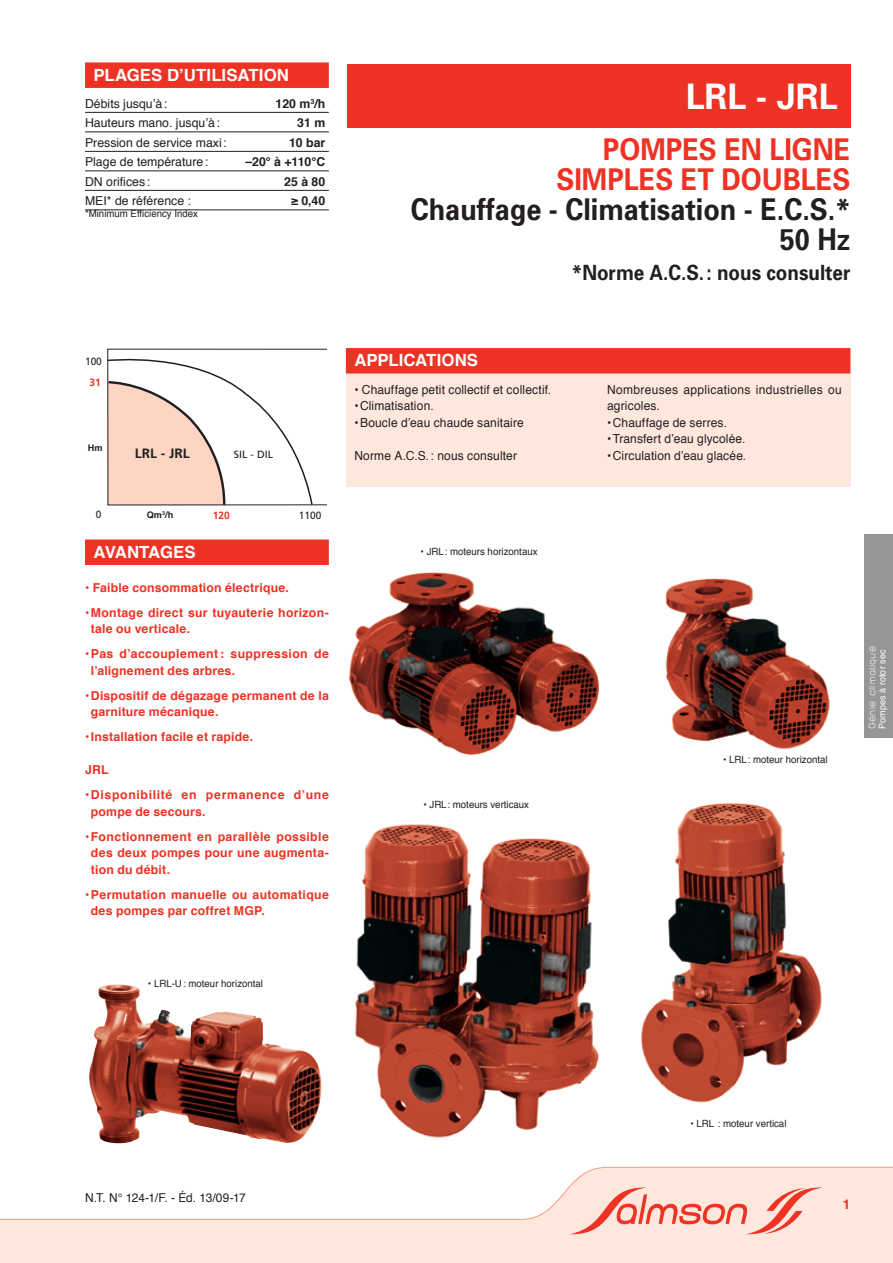
<style>
.page{position:relative;width:893px;height:1263px;background:#fff}
.page>*{position:absolute;margin:0;border:0;box-sizing:border-box;transform-origin:0 0}
.t1{font:700 35.25px "Univers";color:#fff}
.t2{font:700 30px/30px "Univers";color:#231f20;text-align:right;scale:.9 1}
.t3{font:700 30px/30px "Univers";color:#ee3224;text-align:right;scale:.9 1}
.t4{font:700 21px "Univers";color:#231f20;scale:.9 1}
.t5{font:700 16.8px "Helvetica";color:#fff}
.t6{font:700 13.5px "Frutiger";color:#231f20}
.t7{font:700 13.5px "Helvetica";color:#ee3224}
.t8{font:12.45px/16.5px "Helvetica";letter-spacing:.01em;color:#231f20}
.t9{font:700 12.3px/16.5px "Helvetica";letter-spacing:.02em;color:#ee3224}
.t10{font:12.3px "Helvetica";color:#231f20}
.t11{font:700 12.3px/16.5px "Helvetica";letter-spacing:.05em;color:#ee3224}
.t12{font:700 12.3px "Helvetica";color:#231f20}
.t13{font:12.3px "Helvetica";letter-spacing:-.025em;color:#231f20}
.t14{font:10.5px "Frutiger";color:#231f20}
.t15{font:700 10.5px "Frutiger";color:#ee3224}
.t16{font:9.9px "Helvetica";color:#231f20}
.t17{font:100 9.15px "Baby Mine";letter-spacing:.025em;color:#fff}
.t18{font:9.15px "Helvetica";letter-spacing:.02em;color:#fff}
.t19{font:700 9px "Helvetica";color:#231f20}
</style>
<div class="page">
<div style="left:347px;top:64px;width:503px;height:64px;background:#ee3224"></div>
<img style="left:349px;top:572px;width:251px;height:184px">
<img style="left:355px;top:824px;width:245px;height:314px">
<img style="left:641px;top:802px;width:181px;height:301px">
<img style="left:665px;top:578px;width:165px;height:171px">
<svg style="left:107px;top:349px;width:219px;height:157px"></svg>
<img style="left:89px;top:984px;width:233px;height:160px">
<div style="left:85px;top:62px;width:244px;height:26px;background:#ee3224"></div>
<hr style="left:85px;top:112px;width:244px;height:1px;background:#231f20">
<hr style="left:85px;top:132px;width:244px;height:1px;background:#231f20">
<hr style="left:85px;top:151px;width:244px;height:1px;background:#231f20">
<hr style="left:85px;top:171px;width:244px;height:1px;background:#231f20">
<hr style="left:85px;top:190px;width:244px;height:1px;background:#231f20">
<hr style="left:85px;top:210px;width:244px;height:1px;background:#231f20">
<div style="left:346px;top:348px;width:504px;height:26px;background:#ee3224"></div>
<div style="left:346px;top:374px;width:504px;height:113px;background:#fee8dd"></div>
<div style="left:85px;top:539px;width:244px;height:26px;background:#ee3224"></div>
<svg style="left:0;top:1166px;width:893px;height:97px"></svg>
<div style="left:864px;top:534px;width:29px;height:203px;background:#949698"></div>
<h3 class="t5" style="left:94px;top:61px;width:197px">PLAGES D’UTILISATION</h3>
<p class="t10" style="left:85px;top:94px;width:84px">Débits jusqu’à:</p>
<p class="t12" style="left:275px;top:94px;width:51px">120 m<sup>3</sup>/h</p>
<p class="t10" style="left:85px;top:114px;width:136px">Hauteurs mano. jusqu’à:</p>
<p class="t12" style="left:297px;top:113px;width:30px">31 m</p>
<p class="t10" style="left:85px;top:133px;width:143px">Pression de service maxi:</p>
<p class="t12" style="left:289px;top:133px;width:38px">10 bar</p>
<p class="t10" style="left:85px;top:153px;width:125px">Plage de température:</p>
<p class="t12" style="left:245px;top:152px;width:81px">–20° à +110°C</p>
<p class="t10" style="left:85px;top:172px;width:67px">DN orifices :</p>
<p class="t12" style="left:284px;top:172px;width:43px">25 à 80</p>
<p class="t10" style="left:85px;top:192px;width:107px">MEI* de référence :</p>
<p class="t12" style="left:291px;top:191px;width:36px">≥ 0,40</p>
<p class="t16" style="left:85px;top:206px;width:115px">*Minimum Efficiency Index</p>
<h1 class="t1" style="left:686px;top:76px;width:154px">LRL - JRL</h1>
<h2 class="t3" style="left:556px;top:134px;width:328px">POMPES EN LIGNE<br>SIMPLES ET DOUBLES</h2>
<h2 class="t2" style="left:411px;top:194px;width:490px">Chauffage - Climatisation - E.C.S.*<br>50 Hz</h2>
<h3 class="t4" style="left:572px;top:260px;width:311px">*Norme A.C.S.: nous consulter</h3>
<p class="t14" style="left:85px;top:355px;width:18px">100</p>
<p class="t15" style="left:90px;top:376px;width:13px">31</p>
<p class="t19" style="left:88px;top:441px;width:16px">Hm</p>
<p class="t6" style="left:135px;top:445px;width:56px">LRL - JRL</p>
<p class="t14" style="left:234px;top:448px;width:41px">SIL - DIL</p>
<p class="t14" style="left:96px;top:508px;width:7px">0</p>
<p class="t15" style="left:213px;top:509px;width:18px">120</p>
<p class="t19" style="left:147px;top:508px;width:28px">Qm<sup>3</sup>/h</p>
<p class="t14" style="left:299px;top:509px;width:24px">1100</p>
<h3 class="t5" style="left:94px;top:538px;width:103px">AVANTAGES</h3>
<p class="t9" style="left:85px;top:579px;width:205px">• Faible consommation électrique.</p>
<p class="t9" style="left:91px;top:604px;width:239px;text-indent:-6px">• Montage direct sur tuyauterie horizon&shy;tale ou verticale.</p>
<p class="t9" style="left:91px;top:646px;width:239px;text-indent:-6px">• Pas d’accouplement: suppression de l’alignement des arbres.</p>
<p class="t9" style="left:91px;top:687px;width:239px;text-indent:-6px">• Dispositif de dégazage permanent de la garniture mécanique.</p>
<p class="t9" style="left:85px;top:729px;width:170px">• Installation facile et rapide.</p>
<p class="t9" style="left:85px;top:762px;width:25px">JRL</p>
<p class="t11" style="left:91px;top:787px;width:239px;text-indent:-6px">• Disponibilité en permanence d’une pompe de secours.</p>
<p class="t9" style="left:91px;top:828px;width:239px;text-align:justify;text-indent:-6px">• Fonctionnement en parallèle possible des deux pompes pour une augmenta&shy;tion du débit.</p>
<p class="t9" style="left:91px;top:886px;width:239px;text-indent:-6px">• Permutation manuelle ou automatique des pompes par coffret MGP.</p>
<p class="t16" style="left:148px;top:976px;width:117px">• LRL-U: moteur horizontal</p>
<h3 class="t5" style="left:354px;top:347px;width:125px">APPLICATIONS</h3>
<p class="t8" style="left:354px;top:382px;width:198px">• Chauffage petit collectif et collectif.</p>
<p class="t8" style="left:354px;top:398px;width:81px">• Climatisation.</p>
<p class="t8" style="left:354px;top:415px;width:171px">• Boucle d’eau chaude sanitaire</p>
<p class="t8" style="left:354px;top:448px;width:164px">Norme A.C.S.: nous consulter</p>
<p class="t16" style="left:421px;top:544px;width:118px">• JRL: moteurs horizontaux</p>
<p class="t16" style="left:423px;top:796px;width:107px">• JRL: moteurs verticaux</p>
<p class="t8" style="left:607px;top:382px;width:236px">Nombreuses applications industrielles ou agricoles.</p>
<p class="t8" style="left:607px;top:415px;width:121px">• Chauffage de serres.</p>
<p class="t8" style="left:607px;top:431px;width:140px">• Transfert d’eau glycolée.</p>
<p class="t8" style="left:607px;top:448px;width:141px">• Circulation d’eau glacée.</p>
<p class="t16" style="left:723px;top:752px;width:106px">• LRL: moteur horizontal</p>
<p class="t17" style="left:867px;top:729px;width:84px;rotate:-90deg">Génie climatique</p>
<p class="t18" style="left:875px;top:729px;width:81px;rotate:-90deg">Pompes à rotor sec</p>
<p class="t13" style="left:85px;top:1188px;width:162px">N.T. N° 124-1/F. - Éd. 13/09-17</p>
<p class="t16" style="left:690px;top:1116px;width:97px">• LRL : moteur vertical</p>
<p class="t7" style="left:843px;top:1193px;width:9px">1</p>
</div>
